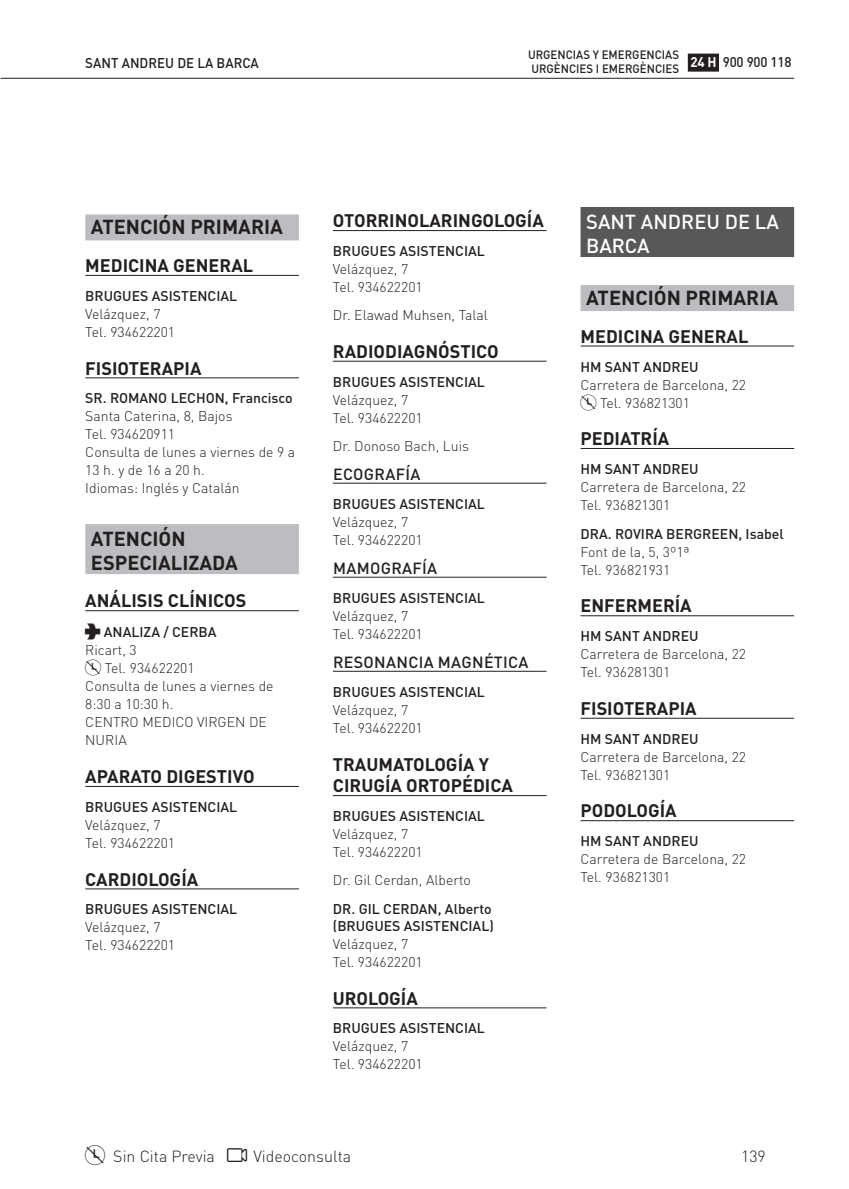
<style>
.page{position:relative;width:849px;height:1189px;background:#fff}
.page>*{position:absolute;margin:0;border:0;box-sizing:border-box;transform-origin:0 0}
.NIVEL_02_ATENCIÓN{font:700 20px/24px "DIN Pro";color:#231f20}
.NIVEL_01_PUEBLO{font:500 20px/24px "DIN Pro";color:#fff}
.NIVEL_03_ESPECIALIDAD{font:700 18px/21.6px "DIN Pro";color:#231f20}
.NIVEL_05_SUBESPECIALIDAD{font:500 16px "DIN Pro";letter-spacing:.02em;color:#231f20}
.t1{font:300 16px "DIN Pro";color:#231f20}
.NIVEL_07_MÉDICO_ASOCIADO{font:300 14px/18px "DIN Pro";color:#231f20}
.NIVEL_06_NOMBRE{font:500 14px "DIN Pro";color:#231f20}
.NIVEL_06_NOMBRE-2{font:500 14px "DIN Pro";color:#231f20;scale:.95 1}
.NIVEL_08_NOMBRE_2{font:500 14px "DIN Pro";color:#231f20}
.t2{font:500 12px/13.4px "DIN Pro";color:#231f20;scale:.95 1}
.s1{font-weight:700;color:#fff}
</style>
<div class="page">
<div style="left:688px;top:54px;width:31px;height:18px;background:#231f20"></div>
<hr style="left:1px;top:78px;width:793px;height:1px;background:#231f20">
<div style="left:85px;top:214px;width:214px;height:26px;background:#bcbdc0"></div>
<hr style="left:85px;top:275px;width:214px;height:1px;background:#231f20">
<hr style="left:85px;top:377px;width:214px;height:1px;background:#231f20">
<div style="left:85px;top:524px;width:214px;height:50px;background:#bcbdc0"></div>
<hr style="left:85px;top:610px;width:214px;height:1px;background:#231f20">
<hr style="left:85px;top:785px;width:214px;height:1px;background:#231f20">
<hr style="left:85px;top:888px;width:214px;height:1px;background:#231f20">
<hr style="left:333px;top:230px;width:213px;height:1px;background:#231f20">
<hr style="left:333px;top:360px;width:213px;height:1px;background:#231f20">
<hr style="left:333px;top:483px;width:213px;height:1px;background:#231f20">
<hr style="left:333px;top:577px;width:213px;height:1px;background:#231f20">
<hr style="left:333px;top:671px;width:213px;height:1px;background:#231f20">
<hr style="left:333px;top:795px;width:213px;height:1px;background:#231f20">
<hr style="left:333px;top:1007px;width:213px;height:1px;background:#231f20">
<div style="left:580px;top:207px;width:214px;height:50px;background:#57585a"></div>
<div style="left:580px;top:285px;width:214px;height:26px;background:#bcbdc0"></div>
<hr style="left:580px;top:345px;width:214px;height:1px;background:#231f20">
<hr style="left:580px;top:448px;width:214px;height:1px;background:#231f20">
<hr style="left:580px;top:615px;width:214px;height:1px;background:#231f20">
<hr style="left:580px;top:717px;width:214px;height:1px;background:#231f20">
<hr style="left:580px;top:820px;width:214px;height:1px;background:#231f20">
<p class="t2" style="left:528px;top:47px;width:160px">URGENCIAS Y EMERGENCIAS<br>URGÈNCIES I EMERGÈNCIES</p>
<p class="NIVEL_06_NOMBRE-2" style="left:85px;top:52px;width:184px">SANT ANDREU DE LA BARCA</p>
<p class="NIVEL_06_NOMBRE-2" style="left:690px;top:51px;width:108px"><span class="s1">24 H</span> 900 900 118</p>
<p class="NIVEL_02_ATENCIÓN" style="left:91px;top:213px;width:193px">ATENCIÓN PRIMARIA</p>
<p class="NIVEL_03_ESPECIALIDAD" style="left:85px;top:252px;width:169px">MEDICINA GENERAL</p>
<p class="NIVEL_06_NOMBRE" style="left:85px;top:284px;width:153px">BRUGUES ASISTENCIAL</p>
<p class="NIVEL_07_MÉDICO_ASOCIADO" style="left:85px;top:303px;width:77px">Velázquez, 7</p>
<p class="NIVEL_07_MÉDICO_ASOCIADO" style="left:85px;top:321px;width:91px">Tel. 934622201</p>
<p class="NIVEL_03_ESPECIALIDAD" style="left:85px;top:355px;width:118px">FISIOTERAPIA</p>
<p class="NIVEL_06_NOMBRE" style="left:85px;top:387px;width:209px">SR. ROMANO LECHON, Francisco</p>
<p class="NIVEL_07_MÉDICO_ASOCIADO" style="left:85px;top:406px;width:149px">Santa Caterina, 8, Bajos</p>
<p class="NIVEL_07_MÉDICO_ASOCIADO" style="left:85px;top:424px;width:91px">Tel. 934620911</p>
<p class="NIVEL_07_MÉDICO_ASOCIADO" style="left:85px;top:442px;width:211px">Consulta de lunes a viernes de 9 a<br>13 h. y de 16 a 20 h.</p>
<p class="NIVEL_07_MÉDICO_ASOCIADO" style="left:85px;top:478px;width:156px">Idiomas: Inglés y Catalán</p>
<p class="NIVEL_02_ATENCIÓN" style="left:91px;top:524px;width:148px">ATENCIÓN<br>ESPECIALIZADA</p>
<p class="NIVEL_03_ESPECIALIDAD" style="left:85px;top:588px;width:163px">ANÁLISIS CLÍNICOS</p>
<p class="NIVEL_06_NOMBRE" style="left:104px;top:621px;width:114px">ANALIZA / CERBA</p>
<p class="NIVEL_07_MÉDICO_ASOCIADO" style="left:85px;top:640px;width:53px">Ricart, 3</p>
<p class="NIVEL_07_MÉDICO_ASOCIADO" style="left:105px;top:658px;width:91px">Tel. 934622201</p>
<p class="NIVEL_07_MÉDICO_ASOCIADO" style="left:85px;top:676px;width:190px">Consulta de lunes a viernes de<br>8:30 a 10:30 h.</p>
<p class="NIVEL_07_MÉDICO_ASOCIADO" style="left:85px;top:712px;width:183px">CENTRO MEDICO VIRGEN DE<br>NURIA</p>
<p class="NIVEL_03_ESPECIALIDAD" style="left:85px;top:763px;width:171px">APARATO DIGESTIVO</p>
<p class="NIVEL_06_NOMBRE" style="left:85px;top:795px;width:153px">BRUGUES ASISTENCIAL</p>
<p class="NIVEL_07_MÉDICO_ASOCIADO" style="left:85px;top:814px;width:77px">Velázquez, 7</p>
<p class="NIVEL_07_MÉDICO_ASOCIADO" style="left:85px;top:832px;width:91px">Tel. 934622201</p>
<p class="NIVEL_03_ESPECIALIDAD" style="left:85px;top:866px;width:114px">CARDIOLOGÍA</p>
<p class="NIVEL_06_NOMBRE" style="left:85px;top:897px;width:153px">BRUGUES ASISTENCIAL</p>
<p class="NIVEL_07_MÉDICO_ASOCIADO" style="left:85px;top:917px;width:77px">Velázquez, 7</p>
<p class="NIVEL_07_MÉDICO_ASOCIADO" style="left:85px;top:935px;width:91px">Tel. 934622201</p>
<p class="NIVEL_03_ESPECIALIDAD" style="left:333px;top:208px;width:212px">OTORRINOLARINGOLOGÍA</p>
<p class="NIVEL_06_NOMBRE" style="left:333px;top:240px;width:153px">BRUGUES ASISTENCIAL</p>
<p class="NIVEL_07_MÉDICO_ASOCIADO" style="left:333px;top:259px;width:77px">Velázquez, 7</p>
<p class="NIVEL_07_MÉDICO_ASOCIADO" style="left:333px;top:277px;width:91px">Tel. 934622201</p>
<p class="NIVEL_07_MÉDICO_ASOCIADO" style="left:333px;top:305px;width:156px">Dr. Elawad Muhsen, Talal</p>
<p class="NIVEL_03_ESPECIALIDAD" style="left:333px;top:338px;width:167px">RADIODIAGNÓSTICO</p>
<p class="NIVEL_06_NOMBRE" style="left:333px;top:370px;width:153px">BRUGUES ASISTENCIAL</p>
<p class="NIVEL_07_MÉDICO_ASOCIADO" style="left:333px;top:389px;width:77px">Velázquez, 7</p>
<p class="NIVEL_07_MÉDICO_ASOCIADO" style="left:333px;top:407px;width:91px">Tel. 934622201</p>
<p class="NIVEL_07_MÉDICO_ASOCIADO" style="left:333px;top:435px;width:138px">Dr. Donoso Bach, Luis</p>
<p class="NIVEL_05_SUBESPECIALIDAD" style="left:333px;top:461px;width:89px">ECOGRAFÍA</p>
<p class="NIVEL_06_NOMBRE" style="left:333px;top:492px;width:153px">BRUGUES ASISTENCIAL</p>
<p class="NIVEL_07_MÉDICO_ASOCIADO" style="left:333px;top:511px;width:77px">Velázquez, 7</p>
<p class="NIVEL_07_MÉDICO_ASOCIADO" style="left:333px;top:529px;width:91px">Tel. 934622201</p>
<p class="NIVEL_05_SUBESPECIALIDAD" style="left:333px;top:555px;width:106px">MAMOGRAFÍA</p>
<p class="NIVEL_06_NOMBRE" style="left:333px;top:586px;width:153px">BRUGUES ASISTENCIAL</p>
<p class="NIVEL_07_MÉDICO_ASOCIADO" style="left:333px;top:605px;width:77px">Velázquez, 7</p>
<p class="NIVEL_07_MÉDICO_ASOCIADO" style="left:333px;top:623px;width:91px">Tel. 934622201</p>
<p class="NIVEL_05_SUBESPECIALIDAD" style="left:333px;top:649px;width:197px">RESONANCIA MAGNÉTICA</p>
<p class="NIVEL_06_NOMBRE" style="left:333px;top:680px;width:153px">BRUGUES ASISTENCIAL</p>
<p class="NIVEL_07_MÉDICO_ASOCIADO" style="left:333px;top:699px;width:77px">Velázquez, 7</p>
<p class="NIVEL_07_MÉDICO_ASOCIADO" style="left:333px;top:717px;width:91px">Tel. 934622201</p>
<p class="NIVEL_03_ESPECIALIDAD" style="left:333px;top:751px;width:181px">TRAUMATOLOGÍA Y<br>CIRUGÍA ORTOPÉDICA</p>
<p class="NIVEL_06_NOMBRE" style="left:333px;top:804px;width:153px">BRUGUES ASISTENCIAL</p>
<p class="NIVEL_07_MÉDICO_ASOCIADO" style="left:333px;top:823px;width:77px">Velázquez, 7</p>
<p class="NIVEL_07_MÉDICO_ASOCIADO" style="left:333px;top:841px;width:91px">Tel. 934622201</p>
<p class="NIVEL_07_MÉDICO_ASOCIADO" style="left:333px;top:869px;width:139px">Dr. Gil Cerdan, Alberto</p>
<p class="NIVEL_06_NOMBRE" style="left:333px;top:897px;width:160px">DR. GIL CERDAN, Alberto</p>
<p class="NIVEL_08_NOMBRE_2" style="left:333px;top:914px;width:162px">(BRUGUES ASISTENCIAL)</p>
<p class="NIVEL_07_MÉDICO_ASOCIADO" style="left:333px;top:933px;width:77px">Velázquez, 7</p>
<p class="NIVEL_07_MÉDICO_ASOCIADO" style="left:333px;top:951px;width:91px">Tel. 934622201</p>
<p class="NIVEL_03_ESPECIALIDAD" style="left:333px;top:984px;width:86px">UROLOGÍA</p>
<p class="NIVEL_06_NOMBRE" style="left:333px;top:1016px;width:153px">BRUGUES ASISTENCIAL</p>
<p class="NIVEL_07_MÉDICO_ASOCIADO" style="left:333px;top:1035px;width:77px">Velázquez, 7</p>
<p class="NIVEL_07_MÉDICO_ASOCIADO" style="left:333px;top:1053px;width:91px">Tel. 934622201</p>
<p class="NIVEL_01_PUEBLO" style="left:586px;top:207px;width:194px">SANT ANDREU DE LA<br>BARCA</p>
<p class="NIVEL_02_ATENCIÓN" style="left:586px;top:283px;width:193px">ATENCIÓN PRIMARIA</p>
<p class="NIVEL_03_ESPECIALIDAD" style="left:580px;top:323px;width:169px">MEDICINA GENERAL</p>
<p class="NIVEL_06_NOMBRE" style="left:580px;top:355px;width:119px">HM SANT ANDREU</p>
<p class="NIVEL_07_MÉDICO_ASOCIADO" style="left:580px;top:374px;width:167px">Carretera de Barcelona, 22</p>
<p class="NIVEL_07_MÉDICO_ASOCIADO" style="left:600px;top:392px;width:91px">Tel. 936821301</p>
<p class="NIVEL_03_ESPECIALIDAD" style="left:580px;top:425px;width:90px">PEDIATRÍA</p>
<p class="NIVEL_06_NOMBRE" style="left:580px;top:457px;width:119px">HM SANT ANDREU</p>
<p class="NIVEL_07_MÉDICO_ASOCIADO" style="left:580px;top:476px;width:167px">Carretera de Barcelona, 22</p>
<p class="NIVEL_07_MÉDICO_ASOCIADO" style="left:580px;top:494px;width:91px">Tel. 936821301</p>
<p class="NIVEL_06_NOMBRE" style="left:580px;top:522px;width:205px">DRA. ROVIRA BERGREEN, Isabel</p>
<p class="NIVEL_07_MÉDICO_ASOCIADO" style="left:580px;top:541px;width:111px">Font de la, 5, 3º1ª</p>
<p class="NIVEL_07_MÉDICO_ASOCIADO" style="left:580px;top:559px;width:91px">Tel. 936821931</p>
<p class="NIVEL_03_ESPECIALIDAD" style="left:580px;top:593px;width:113px">ENFERMERÍA</p>
<p class="NIVEL_06_NOMBRE" style="left:580px;top:624px;width:119px">HM SANT ANDREU</p>
<p class="NIVEL_07_MÉDICO_ASOCIADO" style="left:580px;top:644px;width:167px">Carretera de Barcelona, 22</p>
<p class="NIVEL_07_MÉDICO_ASOCIADO" style="left:580px;top:662px;width:91px">Tel. 936281301</p>
<p class="NIVEL_03_ESPECIALIDAD" style="left:580px;top:695px;width:118px">FISIOTERAPIA</p>
<p class="NIVEL_06_NOMBRE" style="left:580px;top:727px;width:119px">HM SANT ANDREU</p>
<p class="NIVEL_07_MÉDICO_ASOCIADO" style="left:580px;top:746px;width:167px">Carretera de Barcelona, 22</p>
<p class="NIVEL_07_MÉDICO_ASOCIADO" style="left:580px;top:764px;width:91px">Tel. 936821301</p>
<p class="NIVEL_03_ESPECIALIDAD" style="left:580px;top:797px;width:98px">PODOLOGÍA</p>
<p class="NIVEL_06_NOMBRE" style="left:580px;top:829px;width:119px">HM SANT ANDREU</p>
<p class="NIVEL_07_MÉDICO_ASOCIADO" style="left:580px;top:848px;width:167px">Carretera de Barcelona, 22</p>
<p class="NIVEL_07_MÉDICO_ASOCIADO" style="left:580px;top:866px;width:91px">Tel. 936821301</p>
<p class="t1" style="left:113px;top:1143px;width:103px">Sin Cita Previa</p>
<p class="t1" style="left:253px;top:1143px;width:99px">Videoconsulta</p>
<p class="t1" style="left:741px;top:1143px;width:26px">139</p>
</div>
